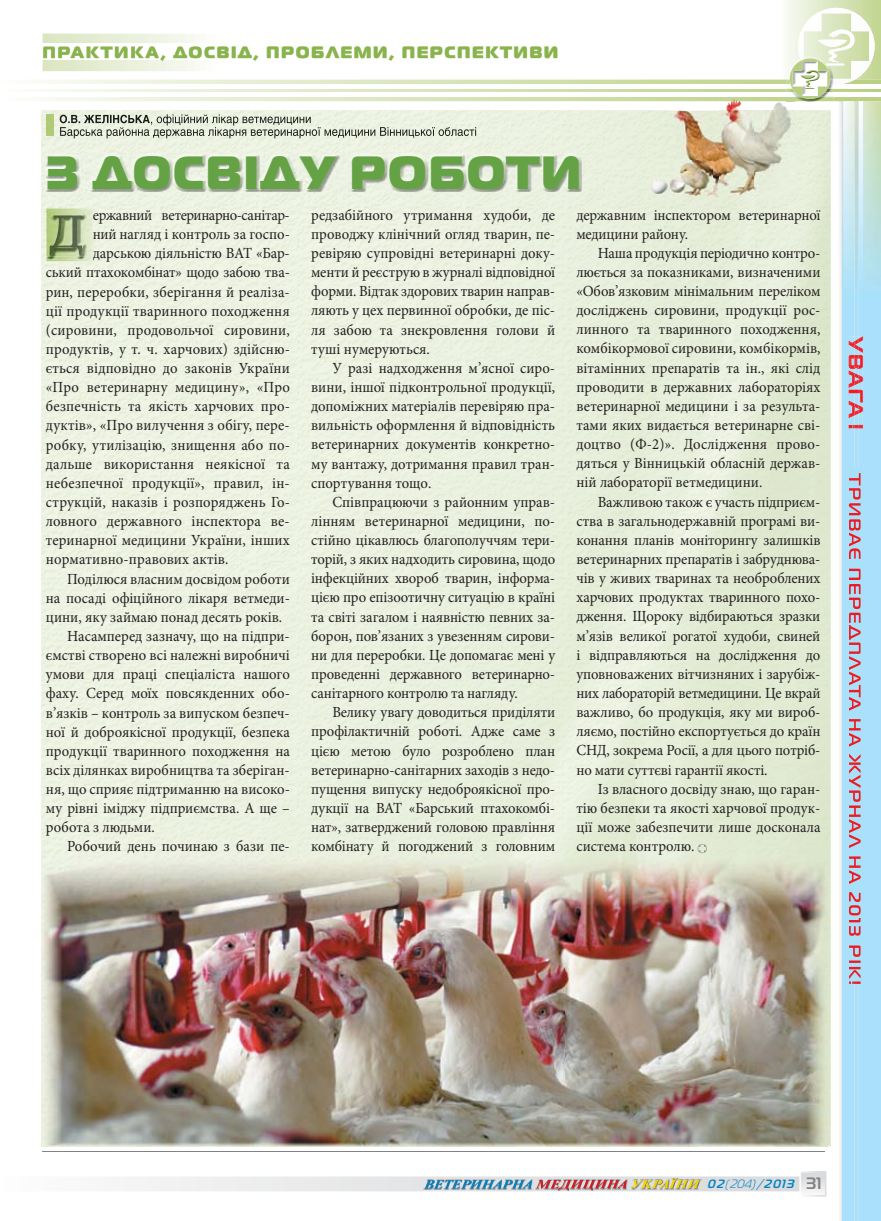
<style>
.page{position:relative;width:881px;height:1221px;background:#fff}
.page>*{position:absolute;margin:0;border:0;box-sizing:border-box;transform-origin:0 0}
.t1{font:46.5px "Magistral Black C";letter-spacing:.04em;color:#65a245}
.t2{font:16.5px "Magistral Black C";letter-spacing:.1em;color:#b8cf80}
.t3{font:15.45px/19.2px "Minion Pro";color:#231f20;text-align:justify;scale:.95 1}
.t4{font:15.45px "Minion Pro";letter-spacing:-.03em;color:#231f20;scale:.95 1}
.t5{font:italic 700 12px "Magistral C";color:#0082c4}
.s1{font-weight:400}
.s2{font-style:normal;font-size:16.5px;color:#808285}
</style>
<div class="page">
<img style="left:840px;top:102px;width:40px;height:1118px">
<hr style="left:43px;top:1151px;width:781px;height:1px;background:#808285">
<svg style="left:124px;top:1171px;width:702px;height:25px"></svg>
<img style="left:41px;top:111px;width:789px;height:1035px">
<img style="left:44px;top:153px;width:537px;height:36px">
<img style="left:45px;top:189px;width:536px;height:3px">
<img style="left:45px;top:155px;width:536px;height:34px">
<img style="left:60px;top:115px;width:90px;height:8px">
<img style="left:151px;top:114px;width:160px;height:12px">
<img style="left:60px;top:127px;width:416px;height:11px">
<img style="left:47px;top:114px;width:6px;height:22px">
<img style="left:41px;top:855px;width:785px;height:291px">
<img style="left:854px;top:102px;width:8px;height:1118px">
<svg style="left:848px;top:336px;width:15px;height:93px"></svg>
<svg style="left:848px;top:438px;width:1px;height:22px"></svg>
<img style="left:848px;top:467px;width:6px;height:516px">
<img style="left:854px;top:467px;width:6px;height:516px">
<img style="left:671px;top:110px;width:47px;height:1px">
<img style="left:670px;top:111px;width:124px;height:88px">
<img style="left:718px;top:102px;width:76px;height:9px">
<svg style="left:42px;top:0;width:838px;height:102px"></svg>
<img style="left:718px;top:111px;width:35px;height:87px">
<img style="left:647px;top:161px;width:64px;height:35px">
<svg style="left:697px;top:843px;width:9px;height:10px"></svg>
<img style="left:46px;top:208px;width:47px;height:53px">
<img style="left:46px;top:212px;width:40px;height:47px">
<img style="left:45px;top:214px;width:41px;height:42px">
<img style="left:49px;top:215px;width:33px;height:40px">
<p class="t2" style="left:43px;top:42px;width:517px">ПРАКТИКА, ДОСВІД, ПРОБЛЕМИ, ПЕРСПЕКТИВИ</p>
<h1 class="t1" style="left:46px;top:142px;width:536px">З ДОСВІДУ РОБОТИ</h1>
<p class="t4" style="left:93px;top:205px;width:209px">ержавний ветеринарно-са ні тар-</p>
<p class="t3" style="left:93px;top:224px;width:209px">ний нагляд і контроль за госпо-</p>
<p class="t3" style="left:93px;top:244px;width:209px">дарською діяльністю ВАТ «Бар-</p>
<p class="t3" style="left:46px;top:263px;width:258px">ський птахокомбінат» щодо забою тва-</p>
<p class="t3" style="left:46px;top:282px;width:258px">рин, переробки, зберігання й реаліза-</p>
<p class="t3" style="left:46px;top:301px;width:258px">ції продукції тваринного походження</p>
<p class="t3" style="left:46px;top:320px;width:258px">(сировини, продовольчої сировини,</p>
<p class="t3" style="left:46px;top:339px;width:258px">продуктів, у т. ч. хар чових) здійсню-</p>
<p class="t3" style="left:46px;top:358px;width:258px">ється відповідно до законів України</p>
<p class="t3" style="left:46px;top:378px;width:258px">«Про ветеринарну медицину», «Про</p>
<p class="t3" style="left:46px;top:397px;width:258px">безпечність та якість харчових про-</p>
<p class="t3" style="left:46px;top:416px;width:258px">дуктів», «Про вилучення з обігу, пере-</p>
<p class="t3" style="left:46px;top:435px;width:258px">робку, утилізацію, знищення або по-</p>
<p class="t3" style="left:46px;top:454px;width:258px">дальше використання неякісної та</p>
<p class="t3" style="left:46px;top:473px;width:258px">небезпеч ної продукції», правил, ін-</p>
<p class="t3" style="left:46px;top:492px;width:258px">струкцій, наказів і розпоряджень Го-</p>
<p class="t3" style="left:46px;top:511px;width:258px">ловного державного інспектора ве-</p>
<p class="t3" style="left:46px;top:531px;width:258px">теринарної ме дицини України, інших</p>
<p class="t3" style="left:46px;top:550px;width:194px">норма тивно-правових актів.</p>
<p class="t3" style="left:67px;top:569px;width:236px">Поділюся власним досвідом роботи</p>
<p class="t3" style="left:46px;top:588px;width:258px">на посаді офіційного лікаря ветмеди-</p>
<p class="t3" style="left:46px;top:607px;width:250px">цини, яку займаю понад десять років.</p>
<p class="t3" style="left:67px;top:626px;width:236px">Насамперед зазначу, що на підпри-</p>
<p class="t3" style="left:46px;top:645px;width:258px">ємстві створено всі належні виробничі</p>
<p class="t3" style="left:46px;top:664px;width:258px">умови для праці спеціаліста нашого</p>
<p class="t3" style="left:46px;top:684px;width:258px">фаху. Серед моїх повсякденних обо-</p>
<p class="t3" style="left:46px;top:703px;width:258px">в’язків – контроль за випуском безпеч-</p>
<p class="t3" style="left:46px;top:722px;width:258px">ної й доброякісної продукції, безпека</p>
<p class="t3" style="left:46px;top:741px;width:258px">продукції тваринного походження на</p>
<p class="t3" style="left:46px;top:760px;width:258px">всіх ділянках виробництва та зберіган-</p>
<p class="t3" style="left:46px;top:779px;width:258px">ня, що сприяє підтриманню на високо-</p>
<p class="t3" style="left:46px;top:798px;width:258px">му рівні іміджу підприємства. А ще –</p>
<p class="t3" style="left:46px;top:817px;width:116px">робота з людьми.</p>
<p class="t3" style="left:67px;top:837px;width:236px">Робочий день починаю з бази пе-</p>
<p class="t3" style="left:311px;top:205px;width:258px">редзабійного утримання худоби, де проводжу клінічний огляд тварин, пе&shy;ревіряю супровідні ветеринарні доку&shy;менти й реєструю в журналі відповідної форми. Відтак здорових тварин направ&shy;ляють у цех первинної обробки, де піс&shy;ля забою та знекровлення голови й туші нумеруються.</p>
<p class="t3" style="left:311px;top:358px;width:258px;text-indent:21px">У разі надходження м’ясної сиро&shy;вини, іншої підконтрольної продукції, допоміжних матеріалів перевіряю пра&shy;вильність оформлення й відповідність ветеринарних документів конкретно&shy;му вантажу, дотримання правил тран&shy;спортування тощо.</p>
<p class="t3" style="left:311px;top:492px;width:258px;text-indent:21px">Співпрацюючи з районним управ&shy;лінням ветеринарної медицини, по&shy;стійно цікавлюсь благополуччям тери&shy;торій, з яких надходить сировина, що до інфекційних хвороб тварин, інформа&shy;цією про епізоотичну ситуацію в країні та світі загалом і наявністю певних за&shy;борон, пов’язаних з увезенням сирови&shy;ни для переробки. Це допомагає мені у проведенні державного ветеринарно&shy;санітарного контролю та нагляду.</p>
<p class="t3" style="left:311px;top:702px;width:258px;text-indent:21px">Велику увагу доводиться приділяти профілактичній роботі. Адже саме з цією метою було розроблено план ветеринарно-санітарних заходів з недо&shy;пущення випуску недоброякісної про&shy;дукції на ВАТ «Барський птахокомбі&shy;нат», затверджений головою правління комбінату й погоджений з головним</p>
<p class="t3" style="left:576px;top:205px;width:258px">державним інспектором вете ринарної медицини району.</p>
<p class="t3" style="left:576px;top:243px;width:258px;text-indent:21px">Наша продукція періодично контро&shy;люється за показниками, визначеними «Обов’язковим мінімальним переліком досліджень сировини, продукції рос&shy;линного та тваринного походження, комбікормової сировини, комбікормів, вітамінних препаратів та ін., які слід проводити в державних лабораторіях ветеринарної медицини і за результа&shy;тами яких видається ветеринарне сві&shy;доцтво (Ф-2)». Дослідження прово&shy;дяться у Вінницькій обласній дер жав&shy;ній лабораторії ветмедицини.</p>
<p class="t3" style="left:576px;top:492px;width:258px;text-indent:21px">Важливою також є участь підприєм&shy;ства в загальнодержавній програмі ви&shy;конання планів моніторингу залишків ветеринарних препаратів і забруднюва&shy;чів у живих тваринах та необроблених харчових продуктах тварин ного похо&shy;дження. Щороку відбираються зразки м’язів великої рогатої худоби, свиней і відправляються на дослідження до уповноважених вітчизняних і зарубіж&shy;них лабораторій ветмедицини. Це вкрай важливо, бо продукція, яку ми вироб&shy;ляємо, постійно експортується до країн СНД, зокрема Росії, а для цього потріб&shy;но мати суттєві гарантії якості.</p>
<p class="t3" style="left:576px;top:779px;width:258px;text-indent:21px">Із власного досвіду знаю, що гаран&shy;тію безпеки та якості харчової продук&shy;ції може забезпечити лише досконала система контролю.</p>
<p class="t5" style="left:707px;top:1176px;width:115px">02<span class="s1">(204)</span>/2013 <span class="s2">3 1</span></p>
</div>
